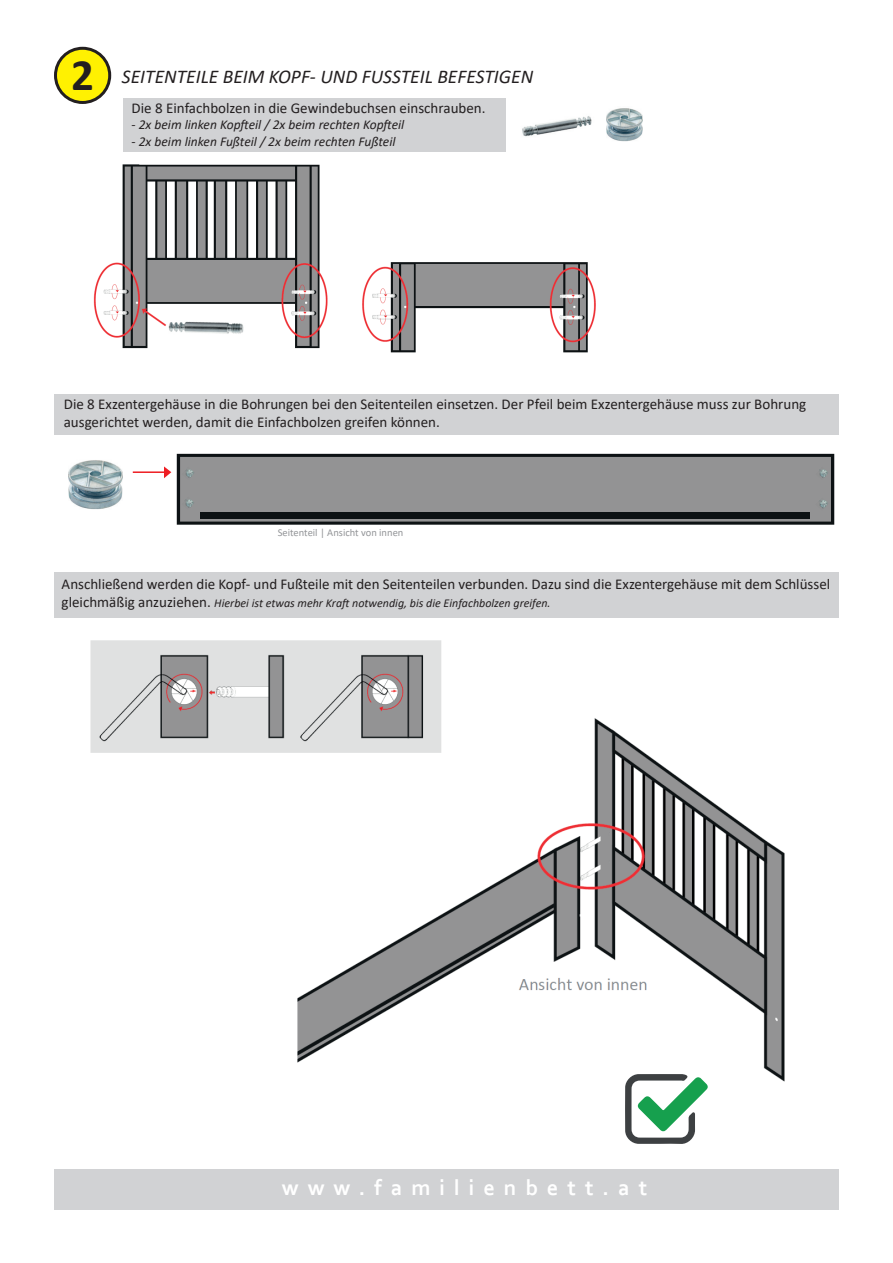
<style>
.page{position:relative;width:893px;height:1263px;background:#fff}
.page>*{position:absolute;margin:0;border:0;box-sizing:border-box;transform-origin:0 0}
.t1{font:700 45px "Calibri";color:#231f20}
.t2{font:700 22.5px "Corbel";letter-spacing:.4em;color:#fff}
.t3{font:italic 19.5px "Calibri";color:#231f20}
.t4{font:15px/18px "Calibri";color:#231f20}
.t5{font:italic 13.5px "Calibri";color:#231f20}
.t6{font:italic 12px "Calibri";color:#231f20}
.t7{font:10.5px "Calibri";color:#939598}
.s1{font-style:normal;font-size:15px}
</style>
<div class="page">
<div style="left:55px;top:48px;width:55px;height:54px;background:#fff101;border-radius:50%"></div>
<div style="left:54px;top:47px;width:57px;height:57px;border:3px solid #231f20;border-radius:50%"></div>
<div style="left:54px;top:572px;width:785px;height:45px;background:#d1d2d4"></div>
<div style="left:54px;top:394px;width:785px;height:40px;background:#d1d2d4"></div>
<img style="left:68px;top:460px;width:54px;height:50px">
<svg style="left:164px;top:466px;width:7px;height:12px"></svg>
<hr style="left:133px;top:471px;width:31px;height:2px;background:#ee1d23">
<svg style="left:177px;top:454px;width:657px;height:71px;background:#7a7b7c"></svg>
<div style="left:123px;top:99px;width:383px;height:53px;background:#d1d2d4"></div>
<img style="left:522px;top:116px;width:70px;height:21px">
<img style="left:607px;top:108px;width:36px;height:34px">
<div style="left:54px;top:1169px;width:785px;height:41px;background:#d1d2d4"></div>
<img style="left:93px;top:164px;width:503px;height:189px">
<img style="left:90px;top:640px;width:695px;height:442px">
<svg style="left:625px;top:1074px;width:83px;height:70px"></svg>
<h1 class="t1" style="left:71px;top:43px;width:24px">2</h1>
<h3 class="t3" style="left:122px;top:63px;width:413px">SEITENTEILE BEIM KOPF- UND FUSSTEIL BEFESTIGEN</h3>
<p class="t4" style="left:132px;top:99px;width:355px">Die 8 Einfachbolzen in die Gewindebuchsen einschrauben.</p>
<p class="t5" style="left:132px;top:115px;width:274px">- 2x beim linken Kopfteil / 2x beim rechten Kopfteil</p>
<p class="t5" style="left:132px;top:132px;width:265px">- 2x beim linken Fußteil / 2x beim rechten Fußteil</p>
<p class="t4" style="left:64px;top:394px;width:744px">Die 8 Exzentergehäuse in die Bohrungen bei den Seitenteilen einsetzen. Der Pfeil beim Exzentergehäuse muss zur Bohrung ausgerichtet werden, damit die Einfachbolzen greifen können.</p>
<p class="t7" style="left:278px;top:525px;width:127px">Seitenteil | Ansicht von innen</p>
<p class="t4" style="left:62px;top:575px;width:770px">Anschließend werden die Kopf- und Fußteile mit den Seitenteilen verbunden. Dazu sind die Exzentergehäuse mit dem Schlüssel</p>
<p class="t6" style="left:62px;top:595px;width:490px"><span class="s1">gleichmäßig anzuziehen.</span> Hierbei ist etwas mehr Kraft notwendig, bis die Einfachbolzen greifen.</p>
<h2 class="t2" style="left:282px;top:1174px;width:367px">www.familienbett.at</h2>
</div>
